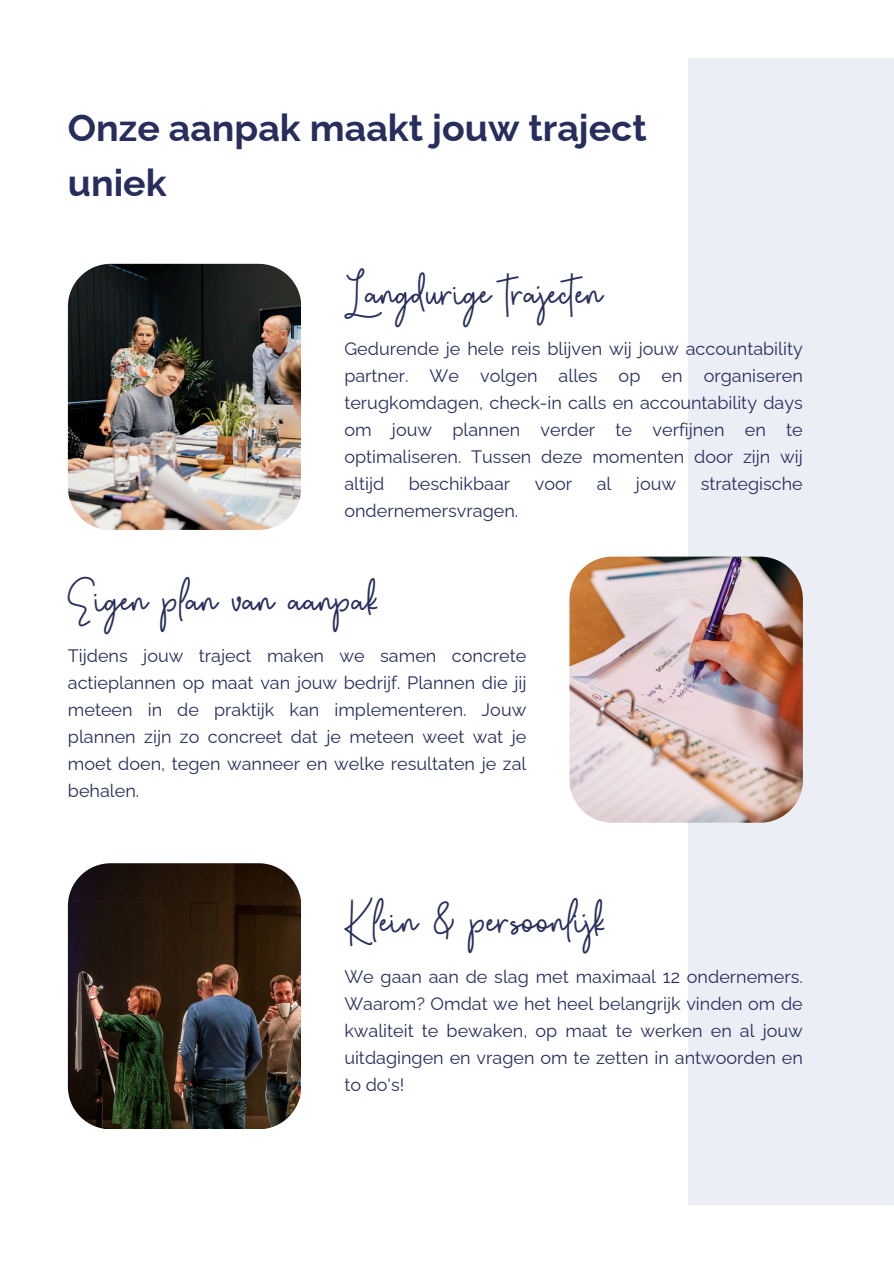
<style>
.page{position:relative;width:894px;height:1264px;background:#fff}
.page>*{position:absolute;margin:0;border:0;box-sizing:border-box;transform-origin:0 0}
.t1{font:48px "Autumn Fairy";color:#272e5d}
.t2{font:700 37.5px/55.2px "Raleway";color:#272e5d}
.t3{font:18px/27px "Raleway";color:#272e5d;text-align:justify}
</style>
<div class="page">
<div style="left:688px;top:58px;width:205px;height:1146px;background:#ebeef5"></div>
<img style="left:68px;top:264px;width:233px;height:265px;border-radius:43px">
<img style="left:569px;top:556px;width:233px;height:266px;border-radius:43px">
<img style="left:68px;top:863px;width:233px;height:265px;border-radius:43px">
<p class="t2" style="left:68px;top:100px;width:580px">Onze aanpak maakt jouw traject uniek</p>
<h1 class="t1" style="left:344px;top:258px;width:260px">Langdurige trajecten</h1>
<h2 class="t3" style="left:344px;top:335px;width:460px">Gedurende je hele reis blijven wij jouw accountability partner. We volgen alles op en organiseren terugkomdagen, check-in calls en accountability days om jouw plannen verder te verfijnen en te optimaliseren. Tussen deze momenten door zijn wij altijd</h2>
<h2 class="t3" style="left:409px;top:470px;width:103px">beschikbaar</h2>
<h2 class="t3" style="left:534px;top:470px;width:39px">voor</h2>
<h2 class="t3" style="left:596px;top:470px;width:16px">al</h2>
<h2 class="t3" style="left:635px;top:470px;width:42px">jouw</h2>
<h2 class="t3" style="left:700px;top:470px;width:104px">strategische</h2>
<h2 class="t3" style="left:344px;top:497px;width:175px">ondernemersvragen.</h2>
<h1 class="t1" style="left:68px;top:565px;width:313px">Eigen plan van aanpak</h1>
<p class="t3" style="left:68px;top:642px;width:460px">Tijdens jouw traject maken we samen concrete actieplannen op maat van jouw bedrijf. Plannen die jij meteen in de praktijk kan implementeren. Jouw plannen zijn zo concreet dat je meteen weet wat je moet doen, tegen wanneer en welke resultaten je zal behalen.</p>
<p class="t1" style="left:344px;top:886px;width:263px">Klein &amp; persoonlijk</p>
<h1 class="t3" style="left:344px;top:962px;width:460px">We gaan aan de slag met maximaal 12 ondernemers.<br>Waarom? Omdat we het heel belangrijk vinden om de kwaliteit te bewaken, op maat te werken en al jouw uitdagingen en vragen om te zetten in antwoorden en to do's!</h1>
</div>
